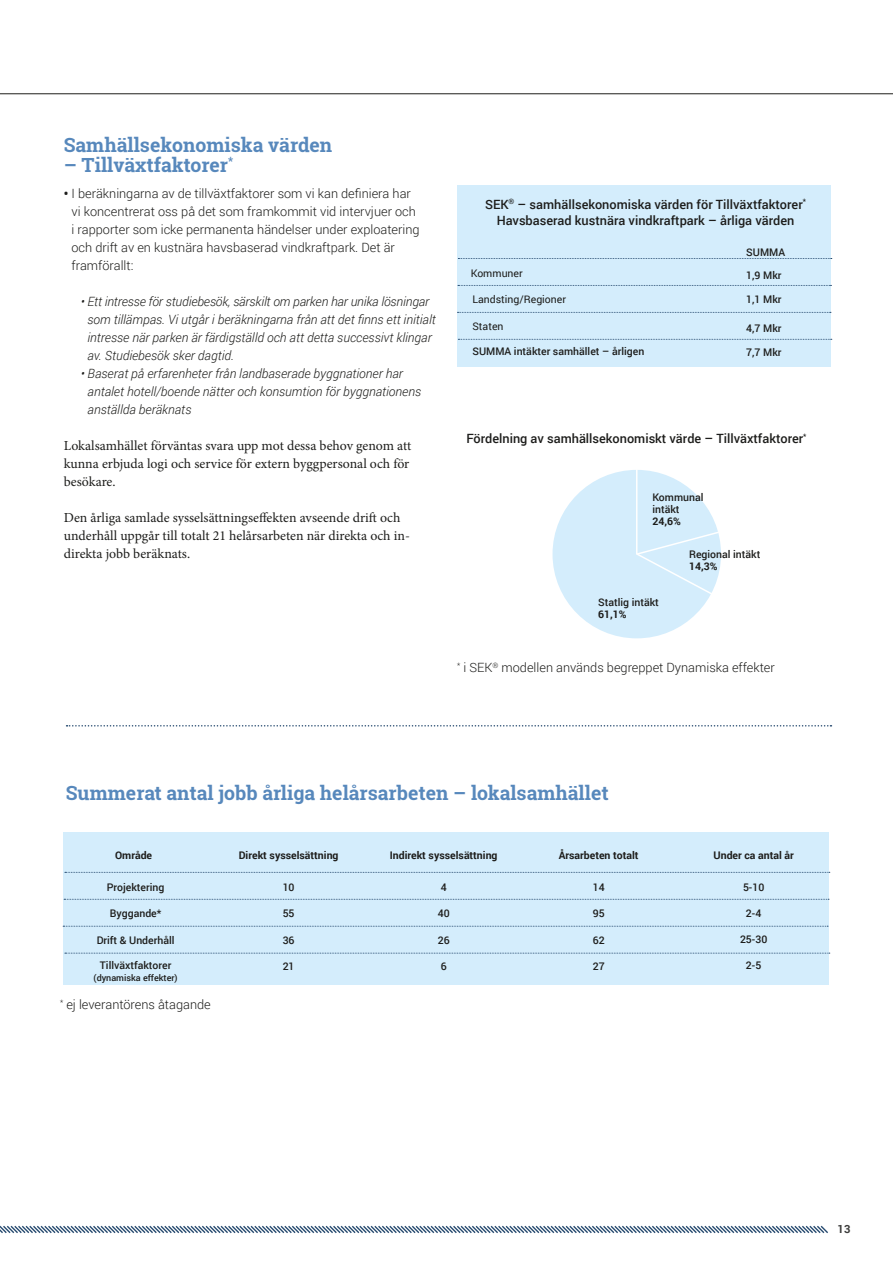
<style>
.page{position:relative;width:893px;height:1263px;background:#fff}
.page>*{position:absolute;margin:0;border:0;box-sizing:border-box;transform-origin:0 0}
.t1{font:700 19.5px "Roboto Slab";color:#5788bc}
.t2{font:13.8px/18px "Minion Pro";color:#1d1d1b}
.t3{font:italic 300 12.75px/18px "Roboto";color:#1d1d1b}
.t4{font:300 12.75px/18px "Roboto";color:#1d1d1b}
.t5{font:500 12.75px/16.5px "Roboto";color:#1d1d1b;text-align:center}
.t6{font:700 11.25px "Roboto";color:#3d3d3c}
.t7{font:500 10.5px/12px "Roboto";color:#1d1d1b}
.t8{font:700 10.5px "Roboto";color:#1d1d1b}
.t9{font:10.5px "Roboto";color:#1d1d1b}
.t10{font:500 9px "Roboto";color:#1d1d1b}
.s1{font-weight:700}
</style>
<div class="page">
<hr style="left:0;top:94px;width:893px;height:1px;background:#1d1d1b">
<svg style="left:0;top:1225px;width:828px;height:9px"></svg>
<div style="left:458px;top:185px;width:373px;height:181px;background:#d4edfc"></div>
<svg style="left:458px;top:285px;width:373px;height:1px"></svg>
<svg style="left:457px;top:312px;width:374px;height:1px"></svg>
<svg style="left:458px;top:339px;width:374px;height:1px"></svg>
<svg style="left:458px;top:258px;width:374px;height:1px"></svg>
<div style="left:552px;top:470px;width:169px;height:168px;background:#d4edfc;border-radius:50%"></div>
<svg style="left:636px;top:470px;width:85px;height:125px"></svg>
<svg style="left:67px;top:725px;width:764px;height:1px"></svg>
<div style="left:63px;top:832px;width:766px;height:153px;background:#d4edfc"></div>
<svg style="left:64px;top:899px;width:765px;height:1px"></svg>
<svg style="left:63px;top:926px;width:765px;height:1px"></svg>
<svg style="left:65px;top:953px;width:765px;height:1px"></svg>
<svg style="left:65px;top:872px;width:765px;height:1px"></svg>
<h1 class="t1" style="left:64px;top:132px;width:270px">Samhällsekonomiska värden</h1>
<h1 class="t1" style="left:64px;top:151px;width:171px">– Tillväxtfaktorer<sup>*</sup></h1>
<p class="t4" style="left:72px;top:184px;width:350px;text-indent:-8px"><span class="s1">•</span> I beräkningarna av de tillväxtfaktorer som vi kan definiera har vi koncentrerat oss på det som framkommit vid intervjuer och i rapporter som icke permanenta händelser under exploatering och drift av en kustnära havsbaserad vindkraftpark. Det är framförallt:</p>
<p class="t3" style="left:87px;top:292px;width:350px;text-indent:-7px">• Ett intresse för studiebesök, särskilt om parken har unika lösningar som tillämpas. Vi utgår i beräkningarna från att det finns ett initialt intresse när parken är färdigställd och att detta successivt klingar av. Studiebesök sker dagtid.</p>
<p class="t3" style="left:88px;top:364px;width:335px;text-indent:-7px">• Baserat på erfarenheter från landbaserade byggnationer har antalet hotell/boende nätter och konsumtion för byggnationens anställda beräknats</p>
<p class="t2" style="left:64px;top:437px;width:349px">Lokalsamhället förväntas svara upp mot dessa behov genom att kunna erbjuda logi och service för extern byggpersonal och för besökare.</p>
<p class="t2" style="left:64px;top:509px;width:346px">Den årliga samlade sysselsättningseffekten avseende drift och underhåll uppgår till totalt 21 helårsarbeten när direkta och in&shy;direkta jobb beräknats.</p>
<p class="t5" style="left:485px;top:195px;width:322px">SEK<sup>®</sup> – samhällsekonomiska värden för Tillväxtfaktorer<sup>*<br></sup>Havsbaserad kustnära vindkraftpark – årliga värden</p>
<p class="t9" style="left:471px;top:266px;width:54px">Kommuner</p>
<p class="t9" style="left:472px;top:292px;width:95px">Landsting/Regioner</p>
<p class="t9" style="left:472px;top:319px;width:33px">Staten</p>
<p class="t7" style="left:472px;top:345px;width:173px">SUMMA intäkter samhället – årligen</p>
<p class="t7" style="left:746px;top:245px;width:40px">SUMMA</p>
<p class="t7" style="left:746px;top:269px;width:37px">1,9 Mkr</p>
<p class="t7" style="left:746px;top:293px;width:37px">1,1 Mkr</p>
<p class="t7" style="left:746px;top:322px;width:37px">4,7 Mkr</p>
<p class="t7" style="left:746px;top:346px;width:37px">7,7 Mkr</p>
<p class="t5" style="left:466px;top:430px;width:342px">Fördelning av samhällsekonomiskt värde – Tillväxtfaktorer<sup>*</sup></p>
<p class="t7" style="left:652px;top:491px;width:53px">Kommunal intäkt</p>
<p class="t8" style="left:652px;top:514px;width:30px">24,6%</p>
<p class="t7" style="left:689px;top:548px;width:73px">Regional intäkt</p>
<p class="t8" style="left:689px;top:559px;width:30px">14,3%</p>
<p class="t7" style="left:598px;top:595px;width:62px">Statlig intäkt</p>
<p class="t8" style="left:598px;top:606px;width:30px">61,1%</p>
<p class="t4" style="left:457px;top:658px;width:319px"><sup>*</sup> i SEK<sup>®</sup> modellen används begreppet Dynamiska effekter</p>
<h1 class="t1" style="left:66px;top:779px;width:544px">Summerat antal jobb årliga helårsarbeten – lokalsamhället</h1>
<p class="t8" style="left:115px;top:847px;width:39px">Område</p>
<p class="t8" style="left:239px;top:847px;width:101px">Direkt sysselsättning</p>
<p class="t8" style="left:390px;top:847px;width:109px">Indirekt sysselsättning</p>
<p class="t8" style="left:559px;top:847px;width:81px">Årsarbeten totalt</p>
<p class="t8" style="left:713px;top:847px;width:82px">Under ca antal år</p>
<p class="t7" style="left:441px;top:881px;width:7px">4</p>
<p class="t7" style="left:438px;top:907px;width:13px">40</p>
<p class="t7" style="left:438px;top:933px;width:13px">26</p>
<p class="t7" style="left:441px;top:959px;width:7px">6</p>
<p class="t7" style="left:107px;top:880px;width:59px">Projektering</p>
<p class="t7" style="left:110px;top:907px;width:53px">Byggande*</p>
<p class="t7" style="left:97px;top:934px;width:79px">Drift &amp; Underhåll</p>
<p class="t7" style="left:100px;top:959px;width:73px">Tillväxtfaktorer</p>
<p class="t10" style="left:94px;top:971px;width:86px">(dynamiska effekter)</p>
<p class="t7" style="left:743px;top:880px;width:23px">5-10</p>
<p class="t7" style="left:746px;top:906px;width:17px">2-4</p>
<p class="t7" style="left:740px;top:933px;width:29px">25-30</p>
<p class="t7" style="left:746px;top:959px;width:17px">2-5</p>
<p class="t7" style="left:283px;top:881px;width:13px">10</p>
<p class="t7" style="left:283px;top:907px;width:13px">55</p>
<p class="t7" style="left:283px;top:933px;width:13px">36</p>
<p class="t7" style="left:283px;top:959px;width:13px">21</p>
<p class="t7" style="left:593px;top:881px;width:13px">14</p>
<p class="t7" style="left:593px;top:907px;width:13px">95</p>
<p class="t7" style="left:593px;top:933px;width:13px">62</p>
<p class="t7" style="left:593px;top:959px;width:13px">27</p>
<p class="t4" style="left:60px;top:995px;width:152px"><sup>*</sup> ej leverantörens åtagande</p>
<p class="t6" style="left:837px;top:1221px;width:14px">13</p>
</div>
